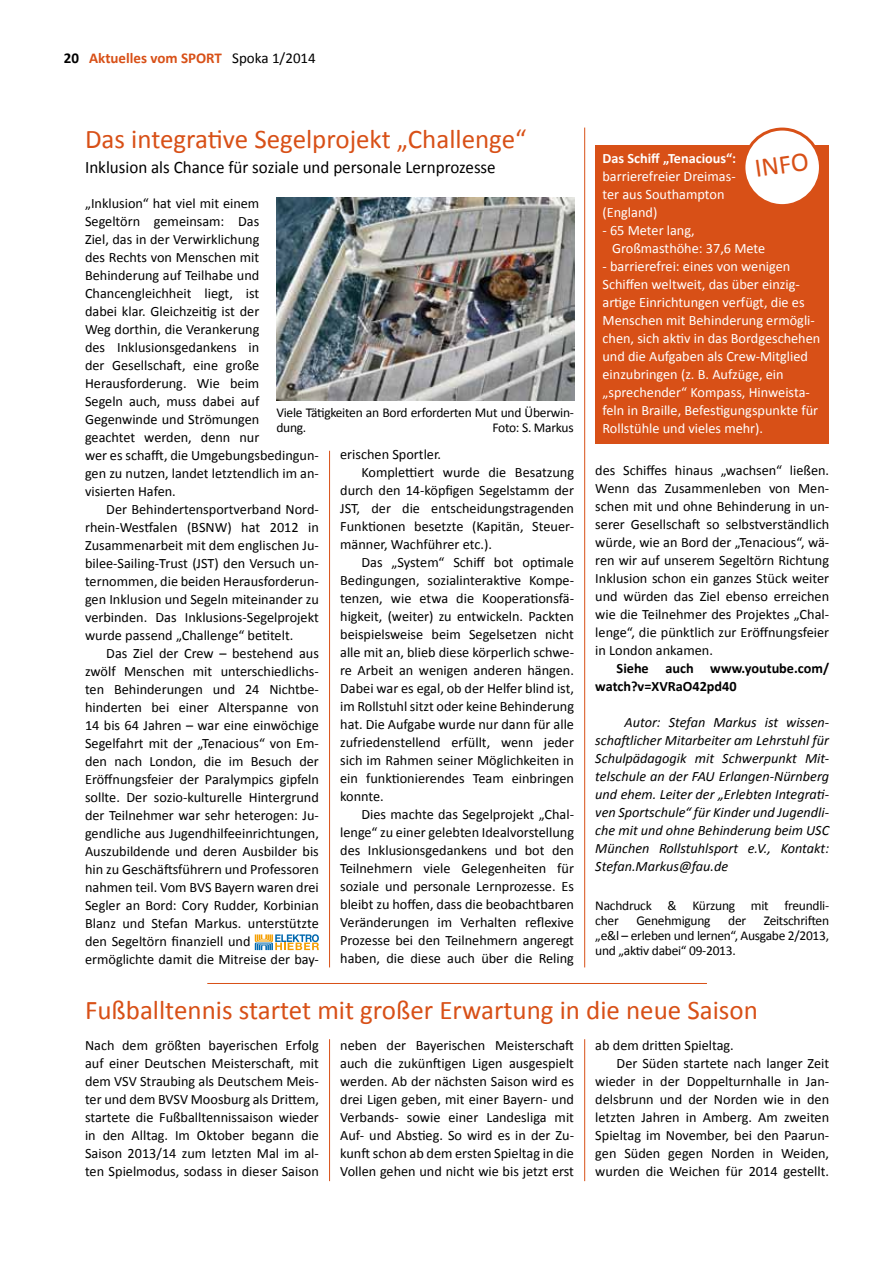
<style>
.page{position:relative;width:893px;height:1263px;background:#fff}
.page>*{position:absolute;margin:0;border:0;box-sizing:border-box;transform-origin:0 0}
.t1{font:27px "Calibri";color:#d85017}
.t2{font:17.55px "Calibri";color:#000}
.t3{font:700 15px "Calibri";color:#d85017}
.t4{font:14.25px/18px "Calibri";color:#000;text-align:justify}
.t5{font:14.25px/18px "Calibri";color:#fff}
.t6{font:italic 14.25px/18px "Calibri";color:#000;text-align:justify}
.t7{font:700 14.25px/18px "Calibri";color:#000}
.t8{font:700 14.25px "Calibri";color:#fff}
.t9{font:13.5px/15px "Calibri";letter-spacing:-.02em;color:#000}
.s1{color:#000}
.s2{font-weight:400;color:#000}
</style>
<div class="page">
<hr style="left:207px;top:983px;width:500px;height:1px;background:#d85017">
<hr style="left:584px;top:128px;width:1px;height:839px;background:#d85017">
<hr style="left:329px;top:451px;width:1px;height:516px;background:#d85017">
<div style="left:595px;top:145px;width:234px;height:298px;background:#d85017"></div>
<div style="left:744px;top:129px;width:76px;height:77px;background:#fff;border-radius:50%"></div>
<div style="left:742px;top:128px;width:80px;height:79px;border:3px solid #d85017;border-radius:50%"></div>
<svg style="left:255px;top:934px;width:64px;height:16px"></svg>
<img style="left:276px;top:198px;width:298px;height:203px">
<hr style="left:584px;top:1039px;width:1px;height:142px;background:#d85017">
<hr style="left:329px;top:1039px;width:1px;height:142px;background:#d85017">
<p class="t3" style="left:64px;top:49px;width:254px"><span class="s1">20</span> Aktuelles vom SPORT <span class="s2">Spoka 1/2014</span></p>
<h1 class="t1" style="left:85px;top:122px;width:443px">Das integrative Segelprojekt „Challenge“</h1>
<p class="t2" style="left:85px;top:156px;width:412px">Inklusion als Chance für soziale und personale Lernprozesse</p>
<p class="t4" style="left:85px;top:195px;width:235px;text-align:left">„Inklusion“ hat viel mit einem<br>Segeltörn gemeinsam: Das<br>Ziel, das in der Verwirklichung<br>des Rechts von Menschen mit<br>Behinderung auf Teilhabe und<br>Chancengleichheit liegt, ist<br>dabei klar. Gleichzeitig ist der<br>Weg dorthin, die Verankerung<br>des Inklusionsgedankens in<br>der Gesellschaft, eine große<br>Herausforderung. Wie beim<br>Segeln auch, muss dabei auf<br>Gegenwinde und Strömungen<br>geachtet werden, denn nur<br>wer es schafft, die Umgebungsbedingun&shy;gen zu nutzen, landet letztendlich im an&shy;visierten Hafen.</p>
<p class="t4" style="left:85px;top:501px;width:235px;text-indent:21px">Der Behindertensportverband Nord&shy;rhein-Westfalen (BSNW) hat 2012 in Zusammenarbeit mit dem englischen Ju&shy;bilee-Sailing-Trust (JST) den Versuch un&shy;ternommen, die beiden Herausforderun&shy;gen Inklusion und Segeln miteinander zu verbinden. Das Inklusions-Segelprojekt wurde passend „Challenge“ betitelt.</p>
<p class="t4" style="left:85px;top:645px;width:235px;text-align:left;text-indent:21px">Das Ziel der Crew – bestehend aus zwölf Menschen mit unterschiedlichs&shy;ten Behinderungen und 24 Nichtbe&shy;hinderten bei einer Alterspanne von 14 bis 64 Jahren – war eine einwöchige Segelfahrt mit der „Tenacious“ von Em&shy;den nach London, die im Besuch der Eröffnungsfeier der Paralympics gipfeln sollte. Der sozio-kulturelle Hintergrund der Teilnehmer war sehr heterogen: Ju&shy;gendliche aus Jugendhilfeeinrichtungen, Auszubildende und deren Ausbilder bis hin zu Geschäftsführern und Professoren nahmen teil. Vom BVS Bayern waren drei Segler an Bord: Cory Rudder, Korbinian Blanz und Stefan Markus. unterstützte den Segeltörn finanziell und ermöglichte damit die Mitreise der bay-</p>
<p class="t9" style="left:276px;top:405px;width:299px">Viele Tätigkeiten an Bord erforderten Mut und Überwin&shy;dung.</p>
<p class="t9" style="left:492px;top:420px;width:83px">Foto: S. Markus</p>
<p class="t4" style="left:340px;top:445px;width:102px">erischen Sportler.</p>
<p class="t4" style="left:361px;top:463px;width:214px">Komplettiert wurde die Besatzung</p>
<p class="t4" style="left:340px;top:481px;width:235px">durch den 14-köpfigen Segelstamm der</p>
<p class="t4" style="left:340px;top:499px;width:235px">JST, der die entscheidungstragenden</p>
<p class="t4" style="left:340px;top:517px;width:235px">Funktionen besetzte (Kapitän, Steuer-</p>
<p class="t4" style="left:340px;top:535px;width:153px">männer, Wachführer etc.).</p>
<p class="t4" style="left:361px;top:553px;width:214px">Das „System“ Schiff bot optimale</p>
<p class="t4" style="left:340px;top:571px;width:235px">Bedingungen, sozialinteraktive Kompe-</p>
<p class="t4" style="left:340px;top:589px;width:235px">tenzen, wie etwa die Kooperationsfä-</p>
<p class="t4" style="left:340px;top:607px;width:235px">higkeit, (weiter) zu entwickeln. Packten</p>
<p class="t4" style="left:340px;top:625px;width:235px">beispielsweise beim Segelsetzen nicht</p>
<p class="t4" style="left:340px;top:643px;width:235px">alle mit an, blieb diese körperlich schwe-</p>
<p class="t4" style="left:340px;top:661px;width:235px">re Arbeit an wenigen anderen hängen.</p>
<p class="t4" style="left:340px;top:679px;width:235px">Dabei war es egal, ob der Helfer blind ist,</p>
<p class="t4" style="left:340px;top:697px;width:235px">im Rollstuhl sitzt oder keine Behinderung</p>
<p class="t4" style="left:340px;top:715px;width:235px">hat. Die Aufgabe wurde nur dann für alle</p>
<p class="t4" style="left:340px;top:733px;width:235px">zufriedenstellend erfüllt, wenn jeder</p>
<p class="t4" style="left:340px;top:751px;width:235px">sich im Rahmen seiner Möglichkeiten in</p>
<p class="t4" style="left:340px;top:769px;width:235px">ein funktionierendes Team einbringen</p>
<p class="t4" style="left:340px;top:787px;width:45px">konnte.</p>
<p class="t4" style="left:361px;top:805px;width:214px">Dies machte das Segelprojekt „Chal-</p>
<p class="t4" style="left:340px;top:823px;width:235px">lenge“ zu einer gelebten Idealvorstellung</p>
<p class="t4" style="left:340px;top:841px;width:235px">des Inklusionsgedankens und bot den</p>
<p class="t4" style="left:340px;top:859px;width:235px">Teilnehmern viele Gelegenheiten für</p>
<p class="t4" style="left:340px;top:877px;width:235px">soziale und personale Lernprozesse. Es</p>
<p class="t4" style="left:340px;top:895px;width:235px">bleibt zu hoffen, dass die beobachtbaren</p>
<p class="t4" style="left:340px;top:913px;width:235px">Veränderungen im Verhalten reflexive</p>
<p class="t4" style="left:340px;top:931px;width:235px">Prozesse bei den Teilnehmern angeregt</p>
<p class="t4" style="left:340px;top:949px;width:235px">haben, die diese auch über die Reling</p>
<h1 class="t1" style="left:752px;top:152px;width:56px;rotate:-8deg">INFO</h1>
<p class="t8" style="left:602px;top:149px;width:135px">Das Schiff „Tenacious“:</p>
<p class="t5" style="left:602px;top:168px;width:135px">barrierefreier Dreimas&shy;ter aus Southampton (England)</p>
<p class="t5" style="left:612px;top:222px;width:155px;text-indent:-10px">- 65 Meter lang,<br>Großmasthöhe: 37,6 Mete</p>
<p class="t5" style="left:602px;top:258px;width:219px">- barrierefrei: eines von wenigen Schiffen weltweit, das über einzig&shy;artige Einrichtungen verfügt, die es Menschen mit Behinderung ermögli&shy;chen, sich aktiv in das Bordgeschehen und die Aufgaben als Crew-Mitglied einzubringen (z. B. Aufzüge, ein „sprechender“ Kompass, Hinweista&shy;feln in Braille, Befestigungspunkte für Rollstühle und vieles mehr).</p>
<p class="t4" style="left:595px;top:462px;width:235px">des Schiffes hinaus „wachsen“ ließen.<br>Wenn das Zusammenleben von Men&shy;schen mit und ohne Behinderung in un&shy;serer Gesellschaft so selbstverständlich würde, wie an Bord der „Tenacious“, wä&shy;ren wir auf unserem Segeltörn Richtung Inklusion schon ein ganzes Stück weiter und würden das Ziel ebenso erreichen wie die Teilnehmer des Projektes „Chal&shy;lenge“, die pünktlich zur Eröffnungsfeier in London ankamen.</p>
<p class="t7" style="left:595px;top:660px;width:235px;text-indent:21px">Siehe auch www.youtube.com/ watch?v=XVRaO42pd40</p>
<p class="t6" style="left:595px;top:713px;width:235px;text-indent:29px">Autor: Stefan Markus ist wissen&shy;schaftlicher Mitarbeiter am Lehrstuhl für Schulpädagogik mit Schwerpunkt Mit&shy;telschule an der FAU Erlangen-Nürnberg und ehem. Leiter der „Erlebten Integrati&shy;ven Sportschule“ für Kinder und Jugendli&shy;che mit und ohne Behinderung beim USC München Rollstuhlsport e.V., Kontakt:<br>Stefan.Markus@fau.de</p>
<p class="t9" style="left:595px;top:898px;width:235px">Nachdruck &amp; Kürzung mit freundli&shy;cher</p>
<p class="t9" style="left:595px;top:913px;width:235px;text-align:justify;text-indent:168px">Zeitschriften „e&amp;l – erleben und lernen“, Ausgabe 2/2013, und „aktiv dabei“ 09-2013.</p>
<p class="t9" style="left:636px;top:913px;width:76px">Genehmigung</p>
<p class="t9" style="left:728px;top:913px;width:19px">der</p>
<h1 class="t1" style="left:85px;top:993px;width:674px">Fußballtennis startet mit großer Erwartung in die neue Saison</h1>
<p class="t4" style="left:595px;top:1036px;width:140px">ab dem dritten Spieltag.</p>
<p class="t4" style="left:617px;top:1054px;width:214px">Der Süden startete nach langer Zeit</p>
<p class="t4" style="left:595px;top:1072px;width:235px">wieder in der Doppelturnhalle in Jan-</p>
<p class="t4" style="left:595px;top:1090px;width:235px">delsbrunn und der Norden wie in den</p>
<p class="t4" style="left:595px;top:1108px;width:235px">letzten Jahren in Amberg. Am zweiten</p>
<p class="t4" style="left:595px;top:1126px;width:235px">Spieltag im November, bei den Paarun-</p>
<p class="t4" style="left:595px;top:1144px;width:235px">gen Süden gegen Norden in Weiden,</p>
<p class="t4" style="left:595px;top:1162px;width:235px">wurden die Weichen für 2014 gestellt.</p>
<p class="t4" style="left:85px;top:1036px;width:235px">Nach dem größten bayerischen Erfolg auf einer Deutschen Meisterschaft, mit dem VSV Straubing als Deutschem Meis&shy;ter und dem BVSV Moosburg als Drittem, startete die Fußballtennissaison wieder in den Alltag. Im Oktober begann die Saison 2013/14 zum letzten Mal im al&shy;ten Spielmodus, sodass in dieser Saison</p>
<p class="t4" style="left:340px;top:1036px;width:235px">neben der Bayerischen Meisterschaft auch die zukünftigen Ligen ausgespielt werden. Ab der nächsten Saison wird es drei Ligen geben, mit einer Bayern- und Verbands- sowie einer Landesliga mit Auf- und Abstieg. So wird es in der Zu&shy;kunft schon ab dem ersten Spieltag in die Vollen gehen und nicht wie bis jetzt erst</p>
</div>
